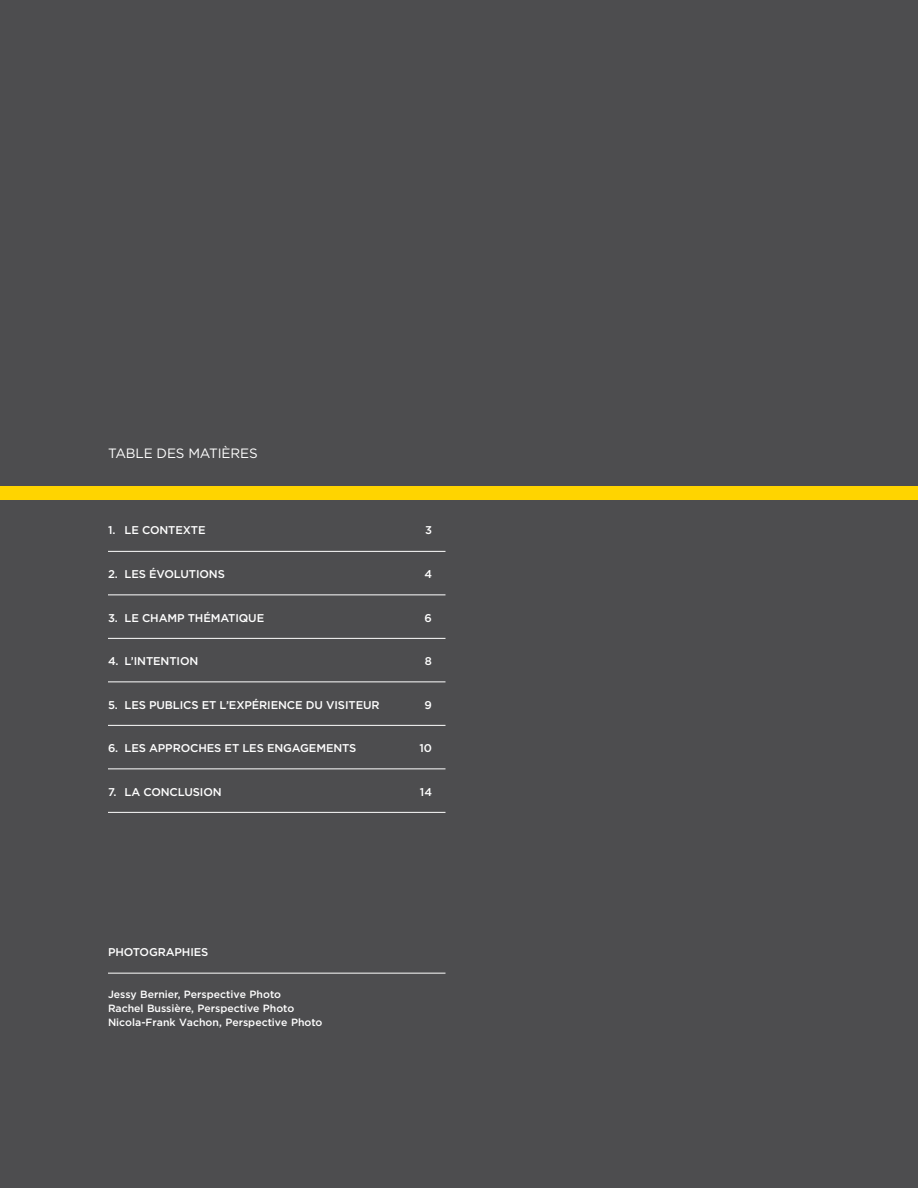
<style>
.page{position:relative;width:918px;height:1188px;background:#4d4d4f}
.page>*{position:absolute;margin:0;border:0;box-sizing:border-box;transform-origin:0 0}
.t1{font:13.5px "Gotham";letter-spacing:-.01em;color:#fff}
.t2{font:500 11.25px "Gotham";letter-spacing:-.01em;color:#fff}
.t3{font:500 10.5px/14.2px "Gotham";color:#fff}
</style>
<div class="page">
<hr style="left:108px;top:551px;width:338px;height:1px;background:#fff">
<hr style="left:108px;top:594px;width:338px;height:1px;background:#fff">
<hr style="left:108px;top:638px;width:338px;height:1px;background:#fff">
<hr style="left:108px;top:681px;width:338px;height:1px;background:#fff">
<hr style="left:108px;top:725px;width:338px;height:1px;background:#fff">
<hr style="left:108px;top:768px;width:338px;height:1px;background:#fff">
<hr style="left:108px;top:812px;width:338px;height:1px;background:#fff">
<div style="left:0;top:486px;width:918px;height:14px;background:#ffd400"></div>
<hr style="left:108px;top:973px;width:338px;height:1px;background:#fff">
<p class="t1" style="left:108px;top:446px;width:151px">TABLE DES MATIÈRES</p>
<p class="t2" style="left:108px;top:524px;width:99px">1. LE CONTEXTE</p>
<p class="t2" style="left:425px;top:524px;width:8px">3</p>
<p class="t2" style="left:108px;top:568px;width:118px">2. LES ÉVOLUTIONS</p>
<p class="t2" style="left:424px;top:568px;width:9px">4</p>
<p class="t2" style="left:108px;top:611px;width:158px">3. LE CHAMP THÉMATIQUE</p>
<p class="t2" style="left:425px;top:611px;width:9px">6</p>
<p class="t2" style="left:108px;top:655px;width:92px">4. L’INTENTION</p>
<p class="t2" style="left:425px;top:655px;width:9px">8</p>
<p class="t2" style="left:108px;top:698px;width:273px">5. LES PUBLICS ET L’EXPÉRIENCE DU VISITEUR</p>
<p class="t2" style="left:425px;top:698px;width:9px">9</p>
<p class="t2" style="left:108px;top:742px;width:250px">6. LES APPROCHES ET LES ENGAGEMENTS</p>
<p class="t2" style="left:420px;top:742px;width:14px">10</p>
<p class="t2" style="left:108px;top:785px;width:115px">7. LA CONCLUSION</p>
<p class="t2" style="left:420px;top:785px;width:14px">14</p>
<p class="t2" style="left:108px;top:946px;width:102px">PHOTOGRAPHIES</p>
<p class="t3" style="left:108px;top:986px;width:216px">Jessy Bernier, Perspective Photo<br>Rachel Bussière, Perspective Photo<br>Nicola-Frank Vachon, Perspective Photo</p>
</div>
